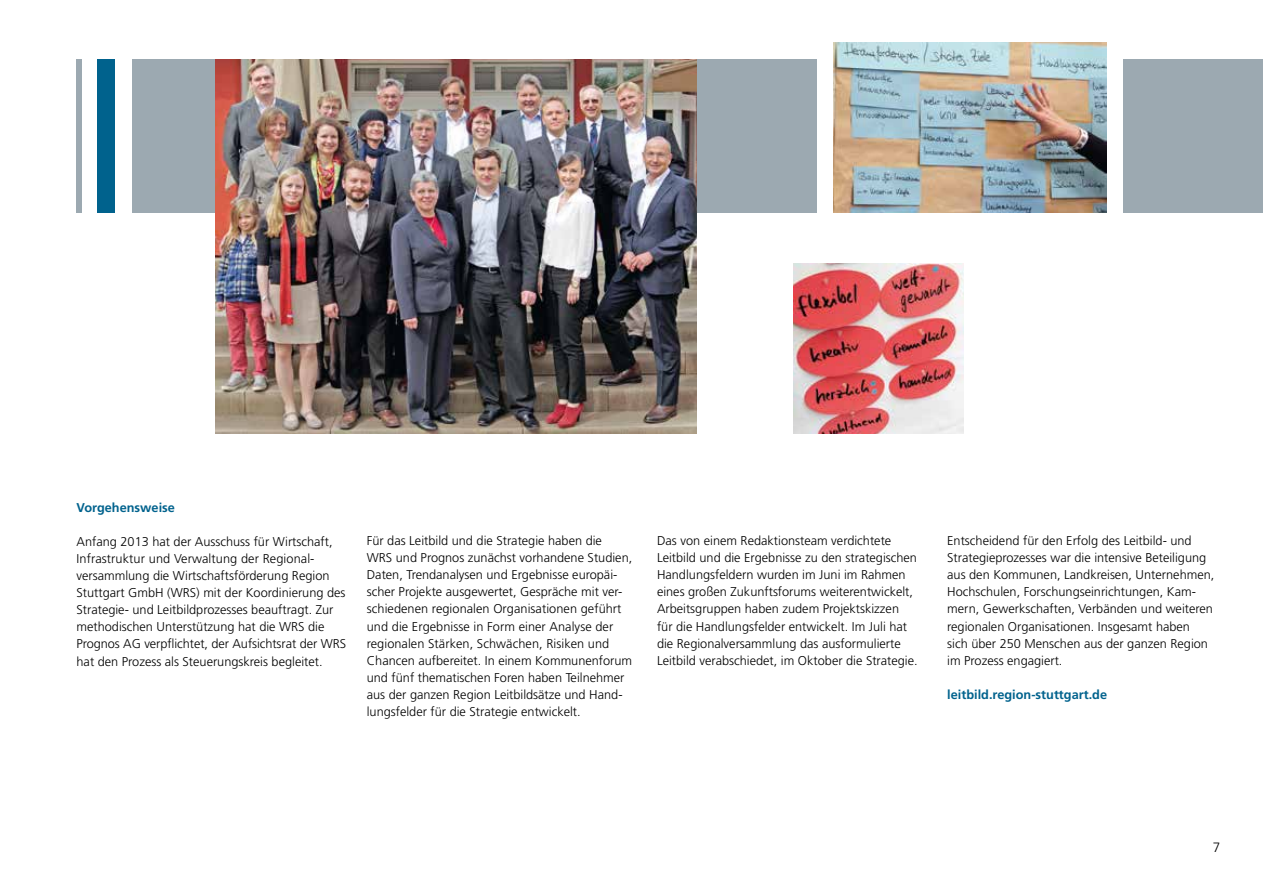
<style>
.page{position:relative;width:1263px;height:893px;background:#fff}
.page>*{position:absolute;margin:0;border:0;box-sizing:border-box;transform-origin:0 0}
.t1{font:300 13.5px "Frutiger";color:#000}
.t2{font:300 12.75px/17.1px "Frutiger";color:#000}
.t3{font:700 12.75px "Frutiger";color:#00628d}
</style>
<div class="page">
<div style="left:132px;top:60px;width:684px;height:153px;background:#9ca9b1"></div>
<div style="left:1124px;top:60px;width:139px;height:153px;background:#9ca9b1"></div>
<div style="left:98px;top:60px;width:17px;height:153px;background:#00628d"></div>
<div style="left:77px;top:60px;width:5px;height:153px;background:#9ca9b1"></div>
<img style="left:794px;top:264px;width:170px;height:170px">
<img style="left:833px;top:43px;width:274px;height:170px">
<img style="left:216px;top:60px;width:481px;height:374px">
<p class="t3" style="left:77px;top:502px;width:100px">Vorgehensweise</p>
<p class="t2" style="left:77px;top:534px;width:271px">Anfang 2013 hat der Ausschuss für Wirtschaft, Infrastruktur und Verwaltung der Regional&shy;versammlung die Wirtschaftsförderung Region Stuttgart GmbH (WRS) mit der Koordinierung des Strategie- und Leitbildprozesses beauftragt. Zur methodischen Unterstützung hat die WRS die Prognos AG verpflichtet, der Aufsichtsrat der WRS hat den Prozess als Steuerungskreis begleitet.</p>
<p class="t2" style="left:367px;top:533px;width:267px">Für das Leitbild und die Strategie haben die<br>WRS und Prognos zunächst vorhandene Studien, Daten, Trendanalysen und Ergebnisse europäi&shy;scher Projekte ausgewertet, Gespräche mit ver&shy;schiedenen regionalen Organisationen geführt und die Ergebnisse in Form einer Analyse der regionalen Stärken, Schwächen, Risiken und Chancen aufbereitet. In einem Kommunenforum und fünf thematischen Foren haben Teilnehmer aus der ganzen Region Leitbildsätze und Hand&shy;lungsfelder für die Strategie entwickelt.</p>
<p class="t2" style="left:657px;top:533px;width:262px">Das von einem Redaktionsteam verdichtete Leitbild und die Ergebnisse zu den strategischen Handlungsfeldern wurden im Juni im Rahmen eines großen Zukunftsforums weiterentwickelt, Arbeitsgruppen haben zudem Projektskizzen für die Handlungsfelder entwickelt. Im Juli hat die Regionalversammlung das ausformulierte Leitbild verabschiedet, im Oktober die Strategie.</p>
<p class="t2" style="left:947px;top:533px;width:269px">Entscheidend für den Erfolg des Leitbild- und Strategieprozesses war die intensive Beteiligung aus den Kommunen, Landkreisen, Unternehmen, Hochschulen, Forschungseinrichtungen, Kam&shy;mern, Gewerkschaften, Verbänden und weiteren regionalen Organisationen. Insgesamt haben<br>sich über 250 Menschen aus der ganzen Region im Prozess engagiert.</p>
<p class="t3" style="left:947px;top:689px;width:161px">leitbild.region-stuttgart.de</p>
<p class="t1" style="left:1213px;top:842px;width:9px">7</p>
</div>
